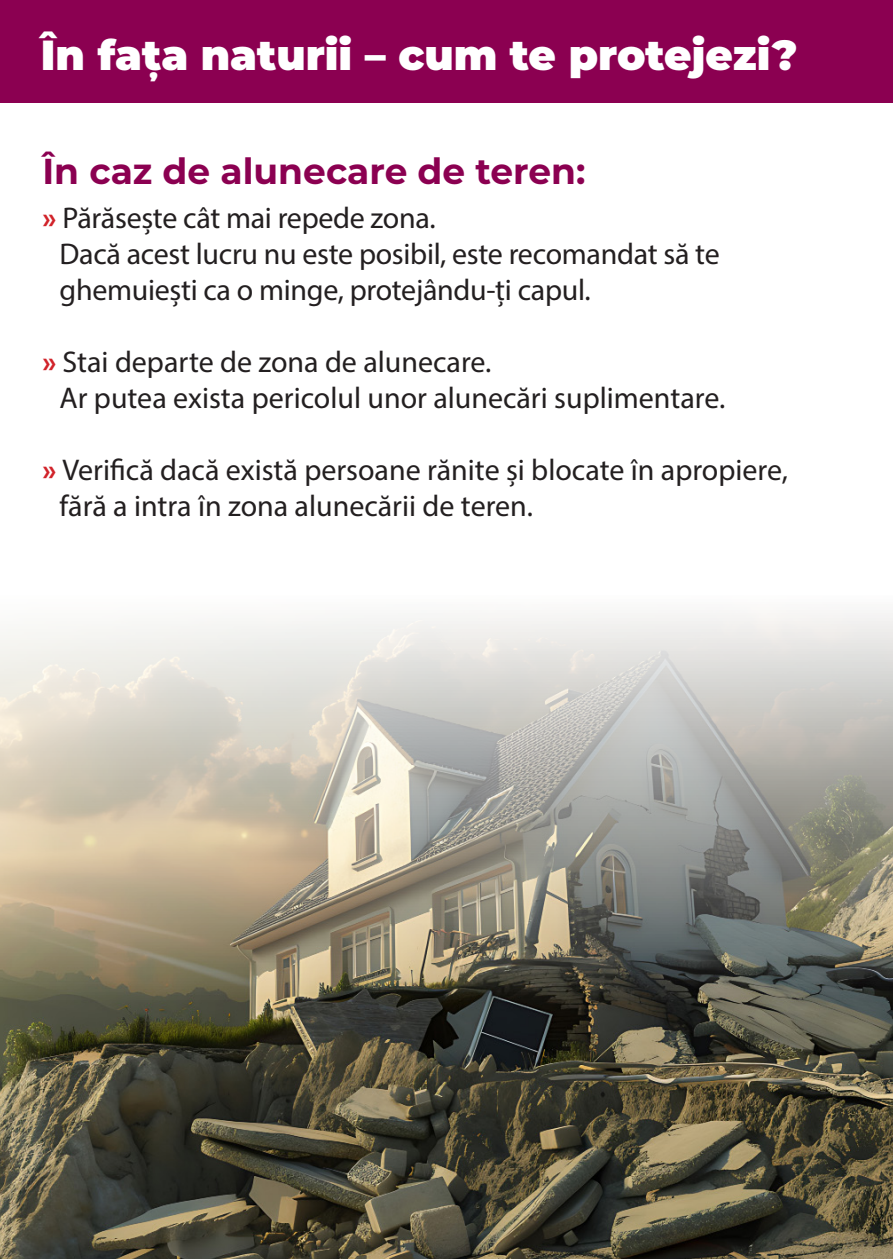
<style>
.page{position:relative;width:893px;height:1259px;background:#fff}
.page>*{position:absolute;margin:0;border:0;box-sizing:border-box;transform-origin:0 0}
.t1{font:900 42px "Montserrat";color:#fff}
.t2{font:700 36px "Montserrat";color:#8b0051}
.t3{font:30px/36px "Myriad Pro";letter-spacing:-.005em;color:#231f20}
.s1{font-weight:700;color:#d1232a}
</style>
<div class="page">
<div style="left:0;top:0;width:893px;height:102px;background:#8b0051"></div>
<img style="left:0;top:613px;width:893px;height:646px">
<p class="t1" style="left:41px;top:24px;width:758px">În fața naturii – cum te protejezi?</p>
<p class="t2" style="left:43px;top:145px;width:544px">În caz de alunecare de teren:</p>
<p class="t3" style="left:43px;top:200px;width:395px"><span class="s1">»</span> Părăsește cât mai repede zona.</p>
<p class="t3" style="left:60px;top:236px;width:662px">Dacă acest lucru nu este posibil, este recomandat să te ghemuiești ca o minge, protejându-ți capul.</p>
<p class="t3" style="left:43px;top:344px;width:450px"><span class="s1">»</span> Stai departe de zona de alunecare.</p>
<p class="t3" style="left:60px;top:380px;width:667px">Ar putea exista pericolul unor alunecări suplimentare.</p>
<p class="t3" style="left:43px;top:452px;width:747px"><span class="s1">»</span> Verifică dacă există persoane rănite și blocate în apropiere,</p>
<p class="t3" style="left:60px;top:488px;width:475px">fără a intra în zona alunecării de teren.</p>
</div>
